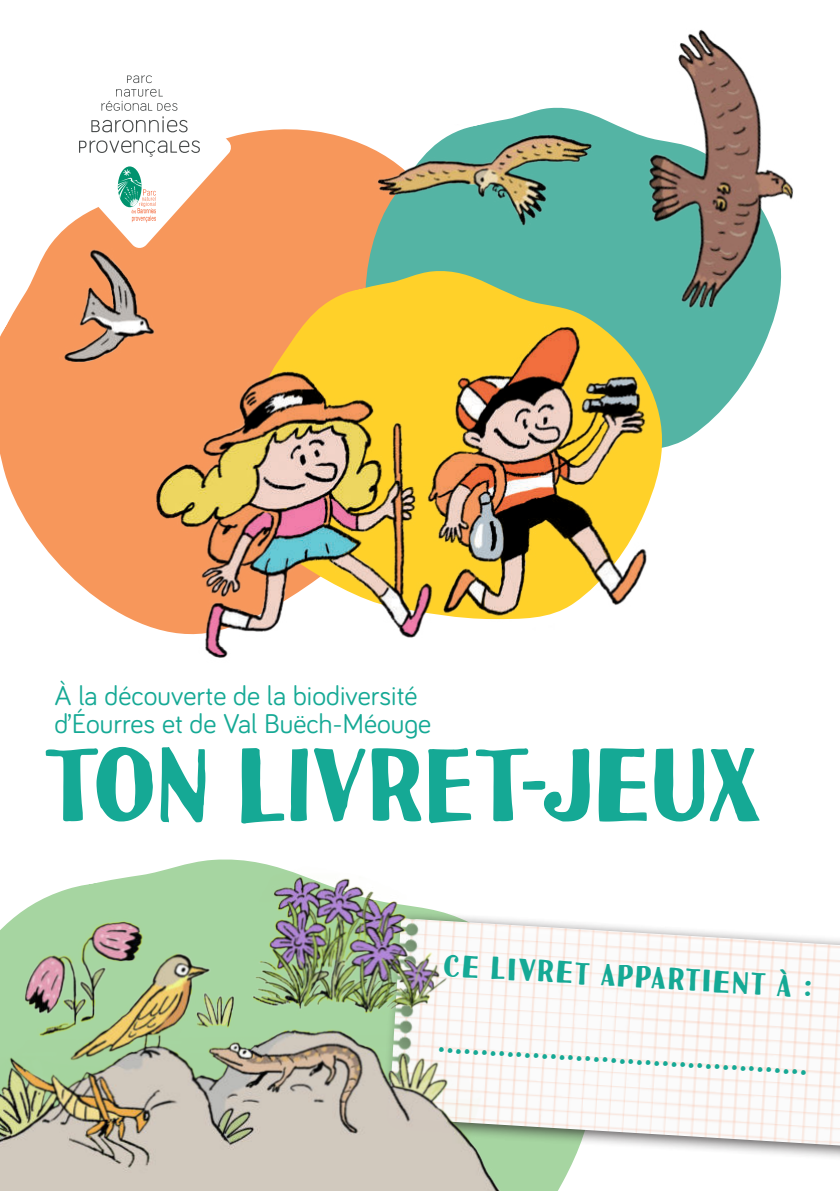
<style>
.page{position:relative;width:840px;height:1191px;background:#fff}
.page>*{position:absolute;margin:0;border:0;box-sizing:border-box;transform-origin:0 0}
.t1{font:93.6px "Uchiyama";color:#15a995}
.t2{font:28px "Uchiyama";color:#15a995}
.t3{font:28px/28px "Bariol";color:#15a995}
</style>
<div class="page">
<svg style="left:511px;top:1167px;width:60px;height:24px"></svg>
<svg style="left:0;top:129px;width:350px;height:493px;fill:#f7975b"></svg>
<svg style="left:350px;top:107px;width:417px;height:326px;fill:#54b4a4"></svg>
<svg style="left:233px;top:267px;width:374px;height:45px;background:#c4b561"></svg>
<div style="left:380px;top:910px;width:459px;height:257px;background:#231f20;opacity:.75"></div>
<img style="left:511px;top:918px;width:328px;height:227px">
<svg style="left:47px;top:75px;width:184px;height:174px"></svg>
<img style="left:607px;top:29px;width:187px;height:310px">
<img style="left:0;top:859px;width:511px;height:332px">
<img style="left:355px;top:124px;width:248px;height:108px">
<img style="left:137px;top:312px;width:559px;height:346px">
<img style="left:50px;top:217px;width:131px;height:145px">
<p class="t3" style="left:55px;top:682px;width:378px">À la découverte de la biodiversité d’Éourres et de Val Buëch-Méouge</p>
<h1 class="t1" style="left:44px;top:729px;width:717px">TON LIVRET-JEUX</h1>
<p class="t2" style="left:444px;top:947px;width:371px;rotate:4deg">Ce livret appartient à :</p>
<p class="t2" style="left:440px;top:1023px;width:370px;rotate:4deg">...........................................</p>
</div>
